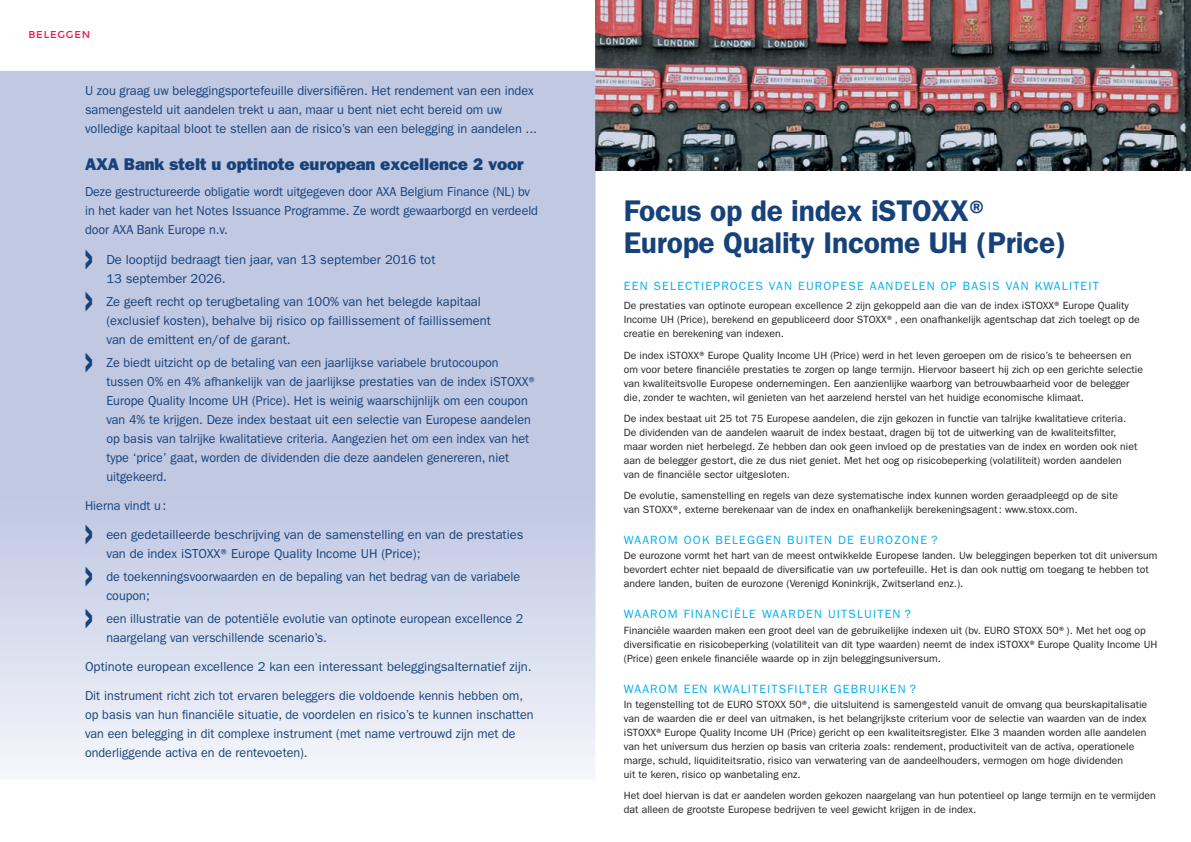
<style>
.page{position:relative;width:1191px;height:842px;background:#fff}
.page>*{position:absolute;margin:0;border:0;box-sizing:border-box;transform-origin:0 0}
.t1{font:800 36px "Franklin Gothic";color:#164279;scale:.35 1}
.t2{font:600 30px/32px "Franklin Gothic";letter-spacing:-.01em;color:#164279}
.t3{font:800 17px "Franklin Gothic";letter-spacing:-.01em;color:#164279}
.t4{font:13px/19px "Franklin Gothic";color:#164279;scale:.96 1}
.t5{font:13px/19px "Franklin Gothic";color:#164279}
.t6{font:12px "Franklin Gothic";letter-spacing:.1em;color:#00aeef}
.t7{font:10.5px/14px "Franklin Gothic";color:#231f20}
.t8{font:10px "Montserrat";letter-spacing:.09em;color:#ed1845}
</style>
<div class="page">
<img style="left:595px;top:0;width:596px;height:170px">
<svg style="left:0;top:71px;width:595px;height:702px"></svg>
<p class="t8" style="left:28px;top:29px;width:63px">BELEGGEN</p>
<p class="t5" style="left:85px;top:81px;width:453px">U zou graag uw beleggingsportefeuille diversifiëren. Het rendement van een index samengesteld uit aandelen trekt u aan, maar u bent niet echt bereid om uw volledige kapitaal bloot te stellen aan de risico’s van een belegging in aandelen ...</p>
<h3 class="t3" style="left:85px;top:154px;width:440px">AXA Bank stelt u optinote european excellence 2 voor</h3>
<p class="t4" style="left:85px;top:182px;width:473px">Deze gestructureerde obligatie wordt uitgegeven door AXA Belgium Finance (NL) bv in het kader van het Notes Issuance Programme. Ze wordt gewaarborgd en verdeeld door AXA Bank Europe n.v.</p>
<h1 class="t1" style="left:85px;top:236px;width:23px">&gt;</h1>
<p class="t5" style="left:106px;top:250px;width:331px">De looptijd bedraagt tien jaar, van 13 september 2016 tot<br>13 september 2026.</p>
<h1 class="t1" style="left:85px;top:278px;width:23px">&gt;</h1>
<p class="t5" style="left:106px;top:292px;width:386px">Ze geeft recht op terugbetaling van 100% van het belegde kapitaal (exclusief kosten), behalve bij risico op faillissement of faillissement van de emittent en/of de garant.</p>
<h1 class="t1" style="left:85px;top:339px;width:23px">&gt;</h1>
<p class="t4" style="left:106px;top:353px;width:451px">Ze biedt uitzicht op de betaling van een jaarlijkse variabele brutocoupon tussen 0% en 4% afhankelijk van de jaarlijkse prestaties van de index iSTOXX® Europe Quality Income UH (Price). Het is weinig waarschijnlijk om een coupon van 4% te krijgen. Deze index bestaat uit een selectie van Europese aandelen op basis van talrijke kwalitatieve criteria. Aangezien het om een index van het type ‘price’ gaat, worden de dividenden die deze aandelen genereren, niet uitgekeerd.</p>
<p class="t4" style="left:85px;top:496px;width:86px">Hierna vindt u :</p>
<h1 class="t1" style="left:85px;top:512px;width:23px">&gt;</h1>
<p class="t5" style="left:106px;top:526px;width:418px">een gedetailleerde beschrijving van de samenstelling en van de prestaties van de index iSTOXX® Europe Quality Income UH (Price);</p>
<h1 class="t1" style="left:85px;top:554px;width:23px">&gt;</h1>
<p class="t4" style="left:106px;top:567px;width:433px">de toekenningsvoorwaarden en de bepaling van het bedrag van de variabele coupon;</p>
<h1 class="t1" style="left:85px;top:595px;width:23px">&gt;</h1>
<p class="t4" style="left:106px;top:609px;width:436px">een illustratie van de potentiële evolutie van optinote european excellence 2 naargelang van verschillende scenario’s.</p>
<p class="t5" style="left:85px;top:657px;width:448px">Optinote european excellence 2 kan een interessant beleggingsalternatief zijn.</p>
<p class="t4" style="left:85px;top:686px;width:469px">Dit instrument richt zich tot ervaren beleggers die voldoende kennis hebben om, op basis van hun financiële situatie, de voordelen en risico’s te kunnen inschatten van een belegging in dit complexe instrument (met name vertrouwd zijn met de onderliggende activa en de rentevoeten).</p>
<h2 class="t2" style="left:624px;top:195px;width:444px">Focus op de index iSTOXX®<br>Europe Quality Income UH (Price)</h2>
<p class="t6" style="left:624px;top:279px;width:476px">EEN SELECTIEPROCES VAN EUROPESE AANDELEN OP BASIS VAN KWALITEIT</p>
<p class="t7" style="left:624px;top:299px;width:517px">De prestaties van optinote european excellence 2 zijn gekoppeld aan die van de index iSTOXX® Europe Quality<br>Income UH (Price), berekend en gepubliceerd door STOXX®, een onafhankelijk agentschap dat zich toelegt op de creatie en berekening van indexen.</p>
<p class="t7" style="left:624px;top:348px;width:521px">De index iSTOXX® Europe Quality Income UH (Price) werd in het leven geroepen om de risico’s te beheersen en om voor betere financiële prestaties te zorgen op lange termijn. Hiervoor baseert hij zich op een gerichte selectie van kwaliteitsvolle Europese ondernemingen. Een aanzienlijke waarborg van betrouwbaarheid voor de belegger die, zonder te wachten, wil genieten van het aarzelend herstel van het huidige economische klimaat.</p>
<p class="t7" style="left:624px;top:411px;width:515px">De index bestaat uit 25 tot 75 Europese aandelen, die zijn gekozen in functie van talrijke kwalitatieve criteria.<br>De dividenden van de aandelen waaruit de index bestaat, dragen bij tot de uitwerking van de kwaliteitsfilter, maar worden niet herbelegd. Ze hebben dan ook geen invloed op de prestaties van de index en worden ook niet aan de belegger gestort, die ze dus niet geniet. Met het oog op risicobeperking (volatiliteit) worden aandelen van de financiële sector uitgesloten.</p>
<p class="t7" style="left:624px;top:488px;width:496px">De evolutie, samenstelling en regels van deze systematische index kunnen worden geraadpleegd op de site van STOXX®, externe berekenaar van de index en onafhankelijk berekeningsagent : www.stoxx.com.</p>
<p class="t6" style="left:624px;top:533px;width:315px">WAAROM OOK BELEGGEN BUITEN DE EUROZONE ?</p>
<p class="t7" style="left:624px;top:549px;width:535px">De eurozone vormt het hart van de meest ontwikkelde Europese landen. Uw beleggingen beperken tot dit universum bevordert echter niet bepaald de diversificatie van uw portefeuille. Het is dan ook nuttig om toegang te hebben tot andere landen, buiten de eurozone (Verenigd Koninkrijk, Zwitserland enz.).</p>
<p class="t6" style="left:624px;top:607px;width:288px">WAAROM FINANCIËLE WAARDEN UITSLUITEN ?</p>
<p class="t7" style="left:624px;top:623px;width:535px">Financiële waarden maken een groot deel van de gebruikelijke indexen uit (bv. EURO STOXX 50®). Met het oog op diversificatie en risicobeperking (volatiliteit van dit type waarden) neemt de index iSTOXX® Europe Quality Income UH (Price) geen enkele financiële waarde op in zijn beleggingsuniversum.</p>
<p class="t6" style="left:624px;top:682px;width:294px">WAAROM EEN KWALITEITSFILTER GEBRUIKEN ?</p>
<p class="t7" style="left:624px;top:697px;width:525px">In tegenstelling tot de EURO STOXX 50®, die uitsluitend is samengesteld vanuit de omvang qua beurskapitalisatie van de waarden die er deel van uitmaken, is het belangrijkste criterium voor de selectie van waarden van de index iSTOXX® Europe Quality Income UH (Price) gericht op een kwaliteitsregister. Elke 3 maanden worden alle aandelen van het universum dus herzien op basis van criteria zoals: rendement, productiviteit van de activa, operationele marge, schuld, liquiditeitsratio, risico van verwatering van de aandeelhouders, vermogen om hoge dividenden<br>uit te keren, risico op wanbetaling enz.</p>
<p class="t7" style="left:624px;top:788px;width:533px">Het doel hiervan is dat er aandelen worden gekozen naargelang van hun potentieel op lange termijn en te vermijden dat alleen de grootste Europese bedrijven te veel gewicht krijgen in de index.</p>
</div>
